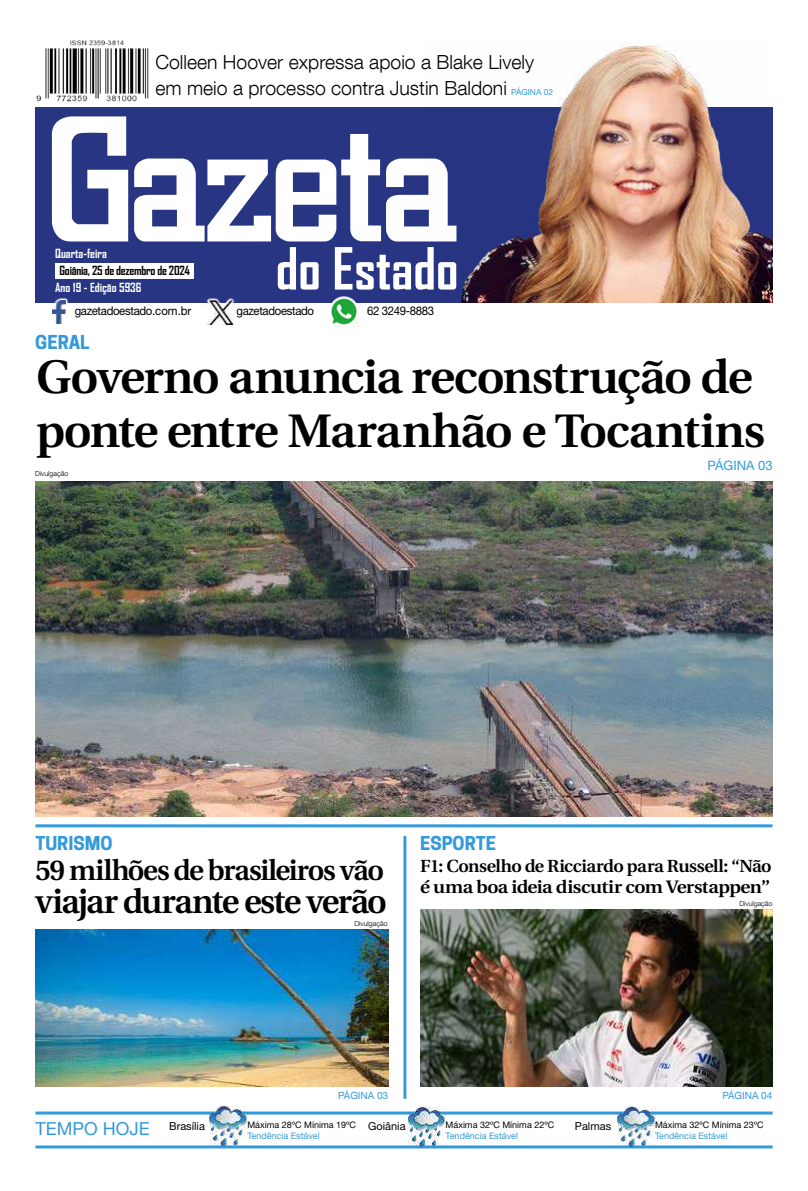
<style>
.page{position:relative;width:808px;height:1191px;background:#fff}
.page>*{position:absolute;margin:0;border:0;box-sizing:border-box;transform-origin:0 0}
.t1{font:700 55.6px "Agency FB";color:#fff}
.t2{font:600 46.9px/53.6px "Utopia";letter-spacing:-.03em;color:#000}
.t3{font:600 34px "Utopia";letter-spacing:-.05em;color:#000}
.t4{font:600 28.7px "Utopia";letter-spacing:-.045em;color:#000}
.t5{font:300 19.4px/25.2px "Helvetica Neue LT Com";color:#000}
.t6{font:600 18px "Utopia";letter-spacing:-.025em;color:#000;scale:1.07 1}
.t7{font:700 18px "Cooper Hewitt";color:#349ada}
.t8{font:18px "Helvetica Neue LT Std";color:#349ada}
.t9{font:600 17.5px "Utopia";letter-spacing:-.025em;color:#000}
.t10{font:13px "Helvetica Neue LT Std";color:#349ada}
.t11{font:700 12.1px "Agency FB";color:#fff}
.t12{font:700 12.1px "Agency FB";letter-spacing:-.02em;color:#000}
.t13{font:12px "Helvetica Neue LT Std";letter-spacing:-.03em;color:#000;scale:.95 1}
.t14{font:11px "Helvetica Neue LT Std";color:#000}
.t15{font:10px "Helvetica Neue LT Std";color:#349ada}
.t16{font:9px "Helvetica Neue LT Std";color:#000}
.t17{font:9px "Helvetica Neue LT Std";color:#349ada}
.t18{font:8.4px "Helvetica Neue LT Std";color:#349ada}
.t19{font:300 7px "Helvetica Neue LT Com";color:#000}
.s1{font-size:11px}
</style>
<div class="page">
<div style="left:35px;top:107px;width:737px;height:196px;background:#273583"></div>
<svg style="left:52px;top:116px;width:76px;height:125px"></svg>
<svg style="left:134px;top:134px;width:289px;height:107px"></svg>
<div style="left:55px;top:263px;width:138px;height:16px;background:#fff"></div>
<svg style="left:56px;top:298px;width:11px;height:16px"></svg>
<img style="left:52px;top:300px;width:13px;height:24px">
<img style="left:36px;top:40px;width:112px;height:62px">
<img style="left:329px;top:296px;width:30px;height:30px">
<img style="left:423px;top:44px;width:350px;height:259px">
<div style="left:206px;top:298px;width:29px;height:29px;background:#fff"></div>
<img style="left:206px;top:299px;width:28px;height:26px">
<img style="left:35px;top:481px;width:737px;height:335px">
<hr style="left:35px;top:1111px;width:738px;height:3px;background:#349ada">
<hr style="left:35px;top:1145px;width:738px;height:3px;background:#349ada">
<img style="left:408px;top:1106px;width:38px;height:42px">
<img style="left:209px;top:1106px;width:38px;height:40px">
<img style="left:617px;top:1106px;width:38px;height:40px">
<hr style="left:403px;top:836px;width:3px;height:262px;background:#349ada">
<hr style="left:35px;top:824px;width:737px;height:3px;background:#349ada">
<img style="left:420px;top:909px;width:352px;height:177px">
<img style="left:35px;top:929px;width:353px;height:157px">
<p class="t5" style="left:155px;top:50px;width:380px">Colleen Hoover expressa apoio a Blake Lively em meio a processo contra Justin Baldoni</p>
<p class="t18" style="left:511px;top:87px;width:43px">PÁGINA 02</p>
<p class="t11" style="left:55px;top:246px;width:53px">Quarta-feira</p>
<p class="t12" style="left:60px;top:263px;width:132px">Goiânia, 25 de dezembro de 2024</p>
<p class="t11" style="left:55px;top:280px;width:88px">Ano 19 - Edição 5936</p>
<h1 class="t1" style="left:276px;top:234px;width:184px">do Estado</h1>
<p class="t13" style="left:75px;top:304px;width:124px">gazetadoestado.com.br</p>
<p class="t13" style="left:236px;top:304px;width:83px">gazetadoestado</p>
<p class="t13" style="left:367px;top:303px;width:72px">62 3249-8883</p>
<p class="t7" style="left:35px;top:331px;width:56px">GERAL</p>
<h2 class="t2" style="left:36px;top:351px;width:731px">Governo anuncia reconstrução de ponte entre Maranhão e Tocantins</h2>
<p class="t10" style="left:708px;top:458px;width:66px">PÁGINA 03</p>
<p class="t19" style="left:35px;top:469px;width:35px">Divulgação</p>
<p class="t7" style="left:35px;top:833px;width:79px">TURISMO</p>
<p class="t7" style="left:420px;top:833px;width:77px">ESPORTE</p>
<p class="t9" style="left:420px;top:856px;width:353px">F1: Conselho de Ricciardo para Russell: “Não</p>
<p class="t6" style="left:420px;top:877px;width:328px">é uma boa ideia discutir com Verstappen”</p>
<h3 class="t4" style="left:35px;top:854px;width:350px">59 milhões de brasileiros vão</h3>
<h3 class="t3" style="left:35px;top:882px;width:353px">viajar durante este verão</h3>
<p class="t19" style="left:739px;top:899px;width:35px">Divulgação</p>
<p class="t19" style="left:354px;top:919px;width:35px">Divulgação</p>
<p class="t15" style="left:338px;top:1089px;width:51px">PÁGINA 03</p>
<p class="t15" style="left:722px;top:1089px;width:51px">PÁGINA 04</p>
<p class="t8" style="left:35px;top:1117px;width:171px">TEMPO HOJE <sup>Brasília</sup></p>
<p class="t16" style="left:247px;top:1119px;width:160px">Máxima 28ºC Mínima 19ºC <span class="s1">Goiânia</span></p>
<p class="t14" style="left:575px;top:1119px;width:38px">Palmas</p>
<p class="t17" style="left:247px;top:1130px;width:74px">Tendência Estável</p>
<p class="t16" style="left:446px;top:1119px;width:110px">Máxima 32ºC Mínima 22ºC</p>
<p class="t17" style="left:446px;top:1130px;width:74px">Tendência Estável</p>
<p class="t16" style="left:655px;top:1119px;width:110px">Máxima 32ºC Mínima 23ºC</p>
<p class="t17" style="left:655px;top:1130px;width:74px">Tendência Estável</p>
</div>
